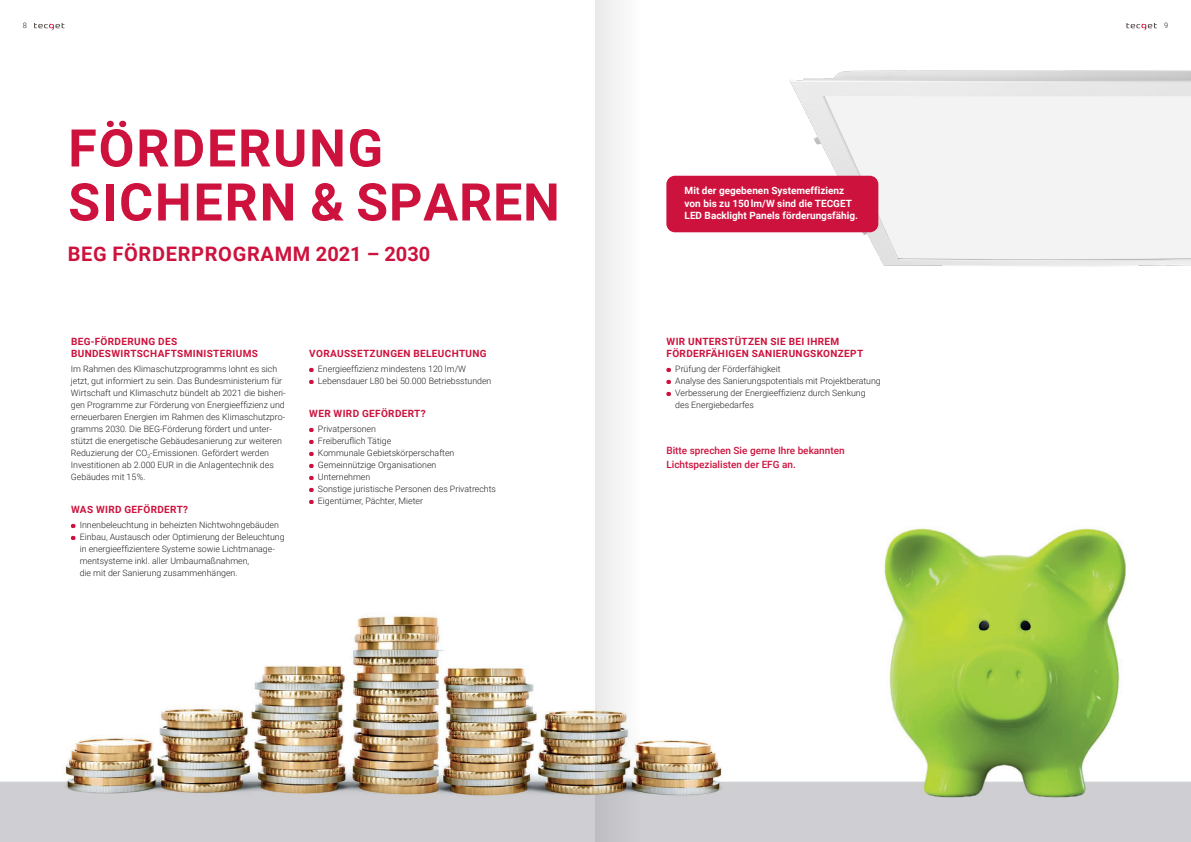
<style>
.page{position:relative;width:1191px;height:842px;background:#fff}
.page>*{position:absolute;margin:0;border:0;box-sizing:border-box;transform-origin:0 0}
.t1{font:700 52px "Roboto";letter-spacing:.035em;color:#cd123d}
.body{font:700 20px "Roboto";letter-spacing:.035em;color:#cd123d}
.body-2{font:700 10px "Roboto";letter-spacing:.035em;color:#cd123d}
.t2{font:700 10px/12.5px "Roboto";color:#fff}
.body-3{font:500 10px/14px "Roboto";color:#cd123d}
.body-4{font:300 8.8px/12px "Roboto";color:#231f20}
.t3{font:300 7.5px "Roboto";color:#231f20}
</style>
<div class="page">
<img style="left:0;top:487px;width:1191px;height:355px">
<svg style="left:71px;top:524px;width:4px;height:4px"></svg>
<svg style="left:71px;top:536px;width:4px;height:4px"></svg>
<svg style="left:309px;top:368px;width:5px;height:4px"></svg>
<svg style="left:309px;top:380px;width:5px;height:4px"></svg>
<svg style="left:309px;top:428px;width:5px;height:4px"></svg>
<svg style="left:309px;top:440px;width:5px;height:4px"></svg>
<svg style="left:309px;top:452px;width:5px;height:4px"></svg>
<svg style="left:309px;top:464px;width:5px;height:4px"></svg>
<svg style="left:309px;top:476px;width:5px;height:4px"></svg>
<svg style="left:309px;top:488px;width:5px;height:4px"></svg>
<svg style="left:309px;top:500px;width:5px;height:4px"></svg>
<svg style="left:666px;top:368px;width:5px;height:4px"></svg>
<svg style="left:666px;top:380px;width:5px;height:4px"></svg>
<svg style="left:666px;top:392px;width:5px;height:4px"></svg>
<img style="left:771px;top:30px;width:420px;height:237px">
<div style="left:666px;top:176px;width:212px;height:56px;background:#cd123d;border-radius:9px"></div>
<svg style="left:595px;top:0;width:46px;height:842px"></svg>
<svg style="left:34px;top:23px;width:31px;height:7px"></svg>
<svg style="left:1126px;top:23px;width:31px;height:7px"></svg>
<p class="t3" style="left:23px;top:20px;width:6px">8</p>
<p class="t3" style="left:1164px;top:20px;width:6px">9</p>
<p class="t1" style="left:68px;top:112px;width:316px">FÖRDERUNG</p>
<p class="t1" style="left:68px;top:166px;width:493px">SICHERN &amp; SPAREN</p>
<p class="body" style="left:68px;top:240px;width:364px">BEG FÖRDERPROGRAMM 2021 – 2030</p>
<p class="body-2" style="left:71px;top:334px;width:108px">BEG-FÖRDERUNG DES</p>
<p class="body-2" style="left:71px;top:346px;width:188px">BUNDESWIRTSCHAFTSMINISTERIUMS</p>
<p class="body-4" style="left:71px;top:363px;width:216px">Im Rahmen des Klimaschutzprogramms lohnt es sich jetzt, gut informiert zu sein. Das Bundesministerium für Wirtschaft und Klimaschutz bündelt ab 2021 die bisheri&shy;gen Programme zur Förderung von Energieeffizienz und erneuerbaren Energien im Rahmen des Klimaschutzpro&shy;gramms 2030. Die BEG-Förderung fördert und unter&shy;stützt die energetische Gebäudesanierung zur weiteren Reduzierung der CO<sub>2</sub>-Emissionen. Gefördert werden Investitionen ab 2.000 EUR in die Anlagentechnik des Gebäudes mit 15%.</p>
<p class="body-2" style="left:71px;top:502px;width:119px">WAS WIRD GEFÖRDERT?</p>
<p class="body-4" style="left:80px;top:519px;width:201px">Innenbeleuchtung in beheizten Nichtwohngebäuden</p>
<p class="body-4" style="left:80px;top:531px;width:206px">Einbau, Austausch oder Optimierung der Beleuchtung in energieeffizientere Systeme sowie Lichtmanage&shy;mentsysteme inkl. aller Umbaumaßnahmen,<br>die mit der Sanierung zusammenhängen.</p>
<p class="body-2" style="left:309px;top:346px;width:179px">VORAUSSETZUNGEN BELEUCHTUNG</p>
<p class="body-4" style="left:318px;top:363px;width:150px">Energieeffizienz mindestens 120 lm/W</p>
<p class="body-4" style="left:318px;top:375px;width:175px">Lebensdauer L80 bei 50.000 Betriebsstunden</p>
<p class="body-2" style="left:309px;top:406px;width:118px">WER WIRD GEFÖRDERT?</p>
<p class="body-4" style="left:318px;top:423px;width:60px">Privatpersonen</p>
<p class="body-4" style="left:318px;top:435px;width:75px">Freiberuflich Tätige</p>
<p class="body-4" style="left:318px;top:447px;width:138px">Kommunale Gebietskörperschaften</p>
<p class="body-4" style="left:318px;top:459px;width:120px">Gemeinnützige Organisationen</p>
<p class="body-4" style="left:318px;top:471px;width:54px">Unternehmen</p>
<p class="body-4" style="left:318px;top:483px;width:180px">Sonstige juristische Personen des Privatrechts</p>
<p class="body-4" style="left:318px;top:495px;width:107px">Eigentümer, Pächter, Mieter</p>
<p class="t2" style="left:684px;top:184px;width:175px">Mit der gegebenen Systemeffizienz von bis zu 150lm/W sind die TECGET<br>LED Backlight Panels förderungsfähig.</p>
<p class="body-2" style="left:666px;top:334px;width:174px">WIR UNTERSTÜTZEN SIE BEI IHREM</p>
<p class="body-2" style="left:666px;top:346px;width:198px">FÖRDERFÄHIGEN SANIERUNGSKONZEPT</p>
<p class="body-4" style="left:675px;top:363px;width:107px">Prüfung der Förderfähigkeit</p>
<p class="body-4" style="left:675px;top:375px;width:207px">Analyse des Sanierungspotentials mit Projektberatung</p>
<p class="body-4" style="left:675px;top:387px;width:192px">Verbesserung der Energieeffizienz durch Senkung des Energiebedarfes</p>
<p class="body-3" style="left:666px;top:443px;width:180px">Bitte sprechen Sie gerne Ihre bekannten<br>Lichtspezialisten der EFG an.</p>
</div>
